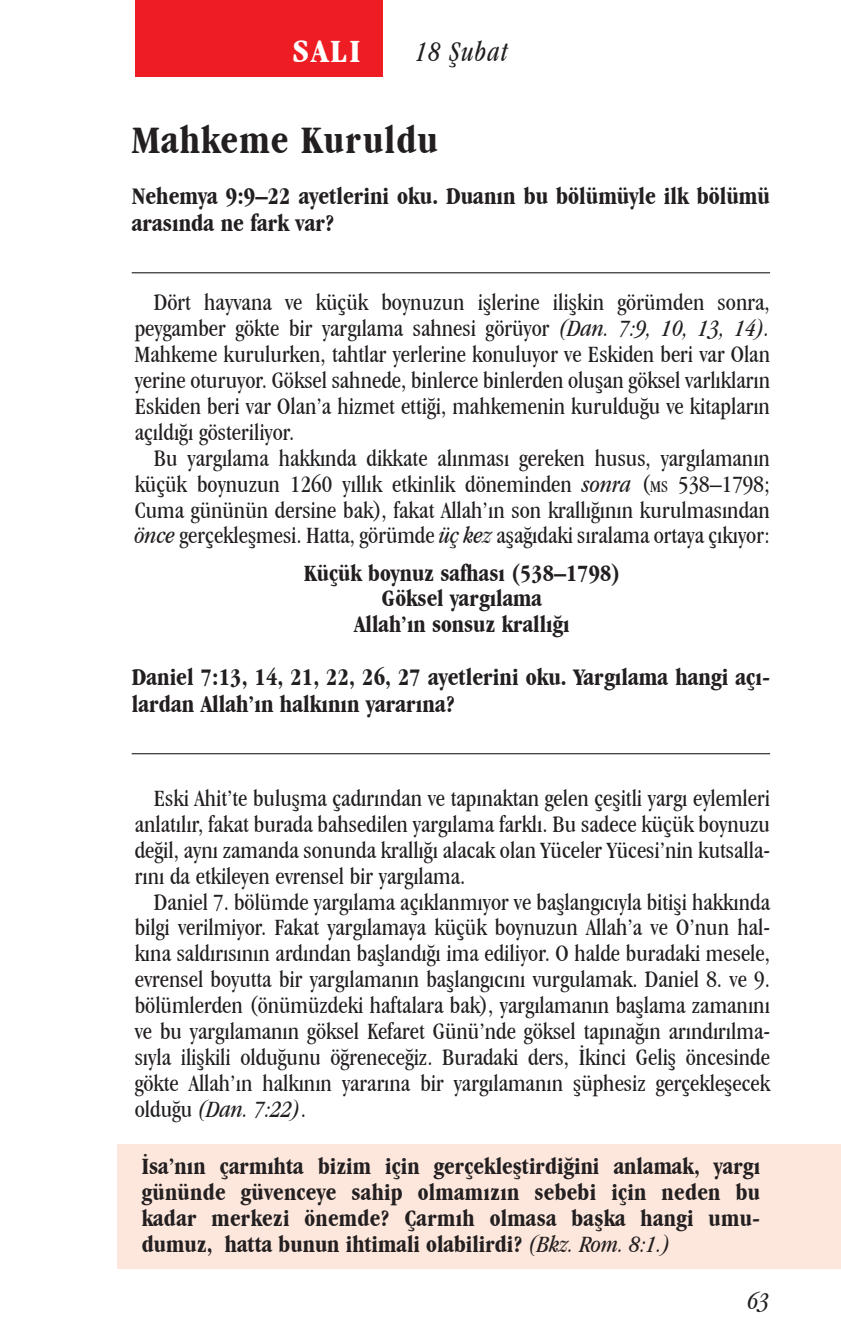
<style>
.page{position:relative;width:841px;height:1337px;background:#fff}
.page>*{position:absolute;margin:0;border:0;box-sizing:border-box;transform-origin:0 0}
.Day_Title{font:700 condensed 40.5px "Garamond IT Cby BT";letter-spacing:.025em;color:#231f20}
.Daily_Header{font:700 condensed 33.75px "Garamond IT Cby BT";color:#fff;scale:1.1 1}
.Lesson_Dates{font:italic condensed 29.25px "Garamond IT Cby BT";letter-spacing:.05em;color:#231f20;scale:.9 1}
.Question{font:700 condensed 24.75px/27px "Garamond IT Cby BT";color:#231f20}
.t1{font:italic condensed 24.75px "Garamond IT Cby BT";color:#231f20}
.Body{font:condensed 24.3px/25.9px "Garamond IT Cby BT";color:#231f20;text-align:justify}
.x-screened_box-text{font:700 condensed 24.3px/25.9px "Garamond IT Cby BT";color:#231f20;text-align:justify}
.Body-2{font:700 condensed 24.3px "Garamond IT Cby BT";color:#231f20}
.s1{font-style:italic}
.s2{font-size:17.1px}
.s3{font-weight:400;font-style:italic}
</style>
<div class="page">
<div style="left:135px;top:0;width:247px;height:76px;background:#ee1d23"></div>
<div style="left:118px;top:1144px;width:722px;height:125px;background:#fde7dc"></div>
<hr style="left:132px;top:272px;width:638px;height:1px;background:#231f20">
<hr style="left:132px;top:753px;width:638px;height:1px;background:#231f20">
<p class="Daily_Header" style="left:292px;top:31px;width:63px">SALI</p>
<p class="Lesson_Dates" style="left:416px;top:35px;width:104px">18 Şubat</p>
<p class="Day_Title" style="left:132px;top:116px;width:308px">Mahkeme Kuruldu</p>
<p class="Question" style="left:132px;top:182px;width:639px">Nehemya 9:9–22 ayetlerini oku. Duanın bu bölümüyle ilk bölümü arasında ne fark var?</p>
<p class="Body" style="left:135px;top:289px;width:636px;text-indent:19px">Dört hayvana ve küçük boynuzun işlerine ilişkin görümden sonra, peygamber gökte bir yargılama sahnesi görüyor <span class="s1">(Dan. 7:9, 10, 13, 14).<br></span>Mahkeme kurulurken, tahtlar yerlerine konuluyor ve Eskiden beri var Olan yerine oturuyor. Göksel sahnede, binlerce binlerden oluşan göksel varlıkların Eskiden beri var Olan’a hizmet ettiği, mahkemenin kurulduğu ve kitapların açıldığı gösteriliyor.</p>
<p class="Body" style="left:135px;top:445px;width:636px;text-indent:19px">Bu yargılama hakkında dikkate alınması gereken husus, yargılamanın küçük boynuzun 1260 yıllık etkinlik döneminden <span class="s1">sonra</span> (<span class="s2">ms</span> 538–1798; Cuma gününün dersine bak), fakat Allah’ın son krallığının kurulmasından <span class="s1">önce</span> gerçekleşmesi. Hatta, görümde <span class="s1">üç kez</span> aşağıdaki sıralama ortaya çıkıyor:</p>
<p class="Body-2" style="left:303px;top:558px;width:318px">Küçük boynuz safhası (538–1798)</p>
<p class="Body-2" style="left:382px;top:584px;width:162px">Göksel yargılama</p>
<p class="Body-2" style="left:354px;top:610px;width:217px">Allah’ın sonsuz krallığı</p>
<p class="Question" style="left:132px;top:663px;width:639px">Daniel 7:13, 14, 21, 22, 26, 27 ayetlerini oku. Yargılama hangi açı&shy;lardan Allah’ın halkının yararına?</p>
<p class="Body" style="left:135px;top:785px;width:636px;text-indent:19px">Eski Ahit’te buluşma çadırından ve tapınaktan gelen çeşitli yargı eylemleri anlatılır, fakat burada bahsedilen yargılama farklı. Bu sadece küçük boynuzu değil, aynı zamanda sonunda krallığı alacak olan Yüceler Yücesi’nin kutsalla&shy;rını da etkileyen evrensel bir yargılama.</p>
<p class="Body" style="left:135px;top:888px;width:636px;text-indent:19px">Daniel 7. bölümde yargılama açıklanmıyor ve başlangıcıyla bitişi hakkında bilgi verilmiyor. Fakat yargılamaya küçük boynuzun Allah’a ve O’nun hal&shy;kına saldırısının ardından başlandığı ima ediliyor. O halde buradaki mesele, evrensel boyutta bir yargılamanın başlangıcını vurgulamak. Daniel 8. ve 9. bölümlerden (önümüzdeki haftalara bak), yargılamanın başlama zamanını ve bu yargılamanın göksel Kefaret Günü’nde göksel tapınağın arındırılma&shy;sıyla ilişkili olduğunu öğreneceğiz. Buradaki ders, İkinci Geliş öncesinde gökte Allah’ın halkının yararına bir yargılamanın şüphesiz gerçekleşecek olduğu <span class="s1">(Dan. 7:22)</span>.</p>
<p class="x-screened_box-text" style="left:142px;top:1153px;width:619px">İsa’nın çarmıhta bizim için gerçekleştirdiğini anlamak, yargı gününde güvenceye sahip olmamızın sebebi için neden bu kadar merkezi önemde? Çarmıh olmasa başka hangi umu&shy;dumuz, hatta bunun ihtimali olabilirdi? <span class="s3">(Bkz. Rom. 8:1.)</span></p>
<p class="t1" style="left:747px;top:1286px;width:23px">63</p>
</div>
